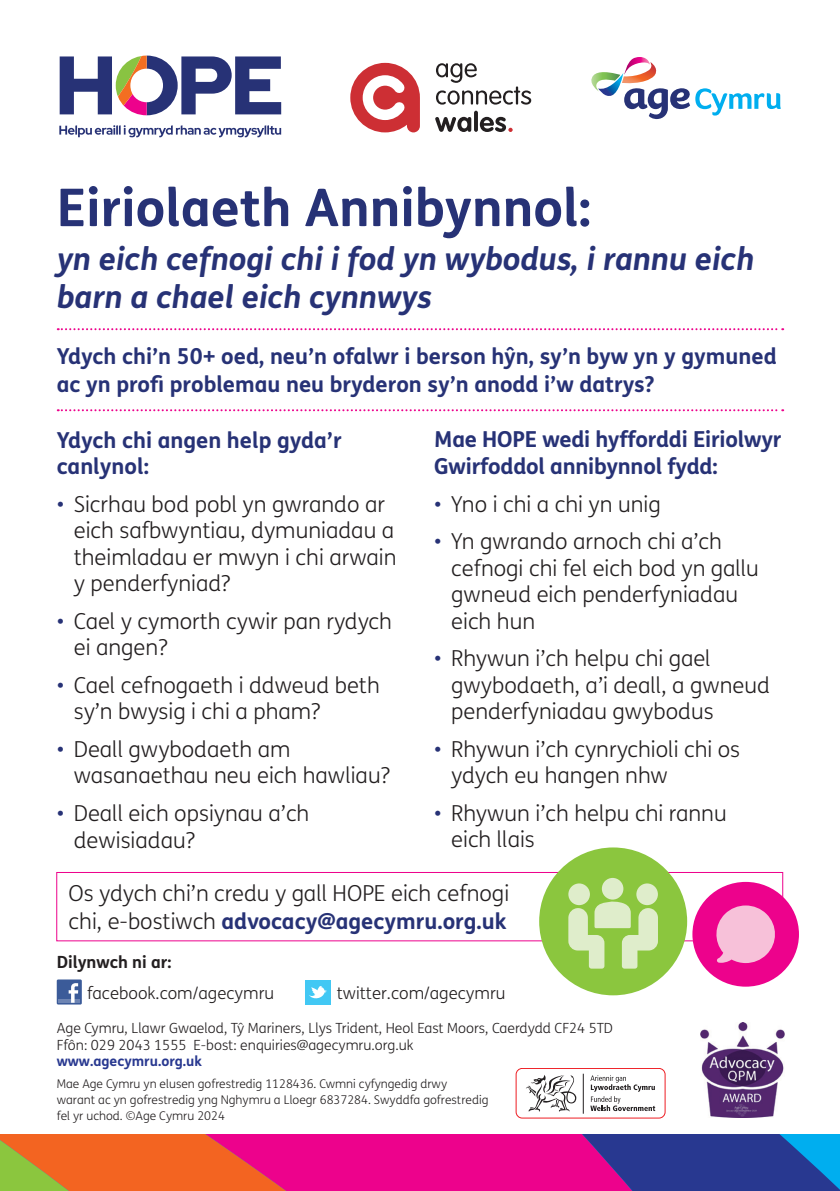
<style>
.page{position:relative;width:840px;height:1191px;background:#fff}
.page>*{position:absolute;margin:0;border:0;box-sizing:border-box;transform-origin:0 0}
.t1{font:700 52px "FS Me";color:#273276}
.t2{font:italic 700 31.6px/38px "FS Me";color:#273276}
.t3{font:300 22px/26.4px "FS Me";color:#231f20}
.t4{font:700 22px/26.4px "FS Me";color:#273276}
.t5{font:300 16.8px "FS Me";color:#231f20}
.t6{font:700 16.8px "FS Me";color:#231f20}
.t7{font:300 14px/16.8px "FS Me";color:#231f20}
.t8{font:700 14px "FS Me";color:#283890}
.t9{font:300 12px/15.8px "FS Me";color:#231f20}
.s1{color:#273276}
.s2{font-weight:700;color:#273276}
</style>
<div class="page">
<svg style="left:58px;top:328px;width:724px;height:2px"></svg>
<svg style="left:58px;top:409px;width:724px;height:2px"></svg>
<div style="left:56px;top:872px;width:726px;height:69px;border:1px solid #ed028c"></div>
<svg style="left:59px;top:125px;width:222px;height:12px"></svg>
<svg style="left:60px;top:56px;width:221px;height:60px"></svg>
<svg style="left:350px;top:63px;width:69px;height:69px"></svg>
<svg style="left:436px;top:63px;width:95px;height:42px"></svg>
<svg style="left:435px;top:117px;width:36px;height:15px"></svg>
<hr style="left:474px;top:111px;width:3px;height:21px;background:#231f20;border-radius:2px">
<svg style="left:479px;top:117px;width:33px;height:15px"></svg>
<svg style="left:591px;top:57px;width:189px;height:62px"></svg>
<svg style="left:817px;top:1134px;width:22px;height:57px"></svg>
<svg style="left:0;top:1134px;width:817px;height:57px;background:#b7326f"></svg>
<div style="left:57px;top:979px;width:25px;height:25px;background:#3b5b99"></div>
<hr style="left:58px;top:999px;width:22px;height:3px;background:#6d84b3">
<svg style="left:69px;top:983px;width:9px;height:19px"></svg>
<div style="left:305px;top:979px;width:25px;height:25px;background:#42c8f4"></div>
<svg style="left:309px;top:986px;width:17px;height:13px"></svg>
<div style="left:539px;top:847px;width:147px;height:148px;background:#8bc63e;border-radius:50%"></div>
<div style="left:601px;top:878px;width:22px;height:21px;background:#dfedcb;border-radius:50%"></div>
<div style="left:568px;top:883px;width:21px;height:22px;background:#dfedcb;border-radius:50%"></div>
<div style="left:636px;top:883px;width:21px;height:22px;background:#dfedcb;border-radius:50%"></div>
<svg style="left:568px;top:899px;width:89px;height:69px"></svg>
<div style="left:692px;top:882px;width:106px;height:104px;background:#ed028c;border-radius:50%"></div>
<svg style="left:716px;top:905px;width:59px;height:58px"></svg>
<div style="left:515px;top:1068px;width:150px;height:50px;border:1px solid #ee1d23;border-radius:6px"></div>
<hr style="left:582px;top:1073px;width:1px;height:40px;background:#231f20">
<svg style="left:590px;top:1075px;width:64px;height:36px"></svg>
<svg style="left:526px;top:1075px;width:50px;height:37px"></svg>
<img style="left:700px;top:1023px;width:83px;height:94px">
<h1 class="t1" style="left:57px;top:167px;width:535px">Eiriolaeth Annibynnol:</h1>
<h2 class="t2" style="left:57px;top:238px;width:698px">yn eich cefnogi chi i fod yn wybodus, i rannu eich barn a chael eich cynnwys</h2>
<p class="t4" style="left:57px;top:341px;width:721px;line-height:28px">Ydych chi’n 50+ oed, neu’n ofalwr i berson hŷn, sy’n byw yn y gymuned ac yn profi problemau neu bryderon sy’n anodd i’w datrys?</p>
<p class="t4" style="left:57px;top:425px;width:286px">Ydych chi angen help gyda’r canlynol:</p>
<p class="t3" style="left:74px;top:490px;width:324px;text-indent:-17px"><span class="s1">•</span> Sicrhau bod pobl yn gwrando ar eich safbwyntiau, dymuniadau a theimladau er mwyn i chi arwain y penderfyniad?</p>
<p class="t3" style="left:74px;top:607px;width:319px;text-indent:-17px"><span class="s1">•</span> Cael y cymorth cywir pan rydych ei angen?</p>
<p class="t3" style="left:74px;top:671px;width:307px;text-indent:-17px"><span class="s1">•</span> Cael cefnogaeth i ddweud beth sy’n bwysig i chi a pham?</p>
<p class="t3" style="left:74px;top:735px;width:317px;text-indent:-17px"><span class="s1">•</span> Deall gwybodaeth am wasanaethau neu eich hawliau?</p>
<p class="t3" style="left:74px;top:799px;width:237px;text-indent:-17px"><span class="s1">•</span> Deall eich opsiynau a’ch dewisiadau?</p>
<p class="t4" style="left:434px;top:425px;width:348px">Mae HOPE wedi hyfforddi Eiriolwyr<br>Gwirfoddol annibynnol fydd:</p>
<p class="t3" style="left:434px;top:490px;width:228px"><span class="s1">•</span> Yno i chi a chi yn unig</p>
<p class="t3" style="left:451px;top:528px;width:309px;text-indent:-17px"><span class="s1">•</span> Yn gwrando arnoch chi a’ch cefnogi chi fel eich bod yn gallu gwneud eich penderfyniadau eich hun</p>
<p class="t3" style="left:451px;top:645px;width:320px;text-indent:-17px"><span class="s1">•</span> Rhywun i’ch helpu chi gael gwybodaeth, a’i deall, a gwneud penderfyniadau gwybodus</p>
<p class="t3" style="left:451px;top:735px;width:290px;text-indent:-17px"><span class="s1">•</span> Rhywun i’ch cynrychioli chi os ydych eu hangen nhw</p>
<p class="t3" style="left:451px;top:799px;width:277px;text-indent:-17px"><span class="s1">•</span> Rhywun i’ch helpu chi rannu eich llais</p>
<p class="t3" style="left:69px;top:878px;width:442px;line-height:28px">Os ydych chi’n credu y gall HOPE eich cefnogi chi, e-bostiwch <span class="s2">advocacy@agecymru.org.uk</span></p>
<p class="t6" style="left:57px;top:948px;width:116px">Dilynwch ni ar:</p>
<p class="t5" style="left:87px;top:982px;width:189px">facebook.com/agecymru</p>
<p class="t5" style="left:336px;top:982px;width:170px">twitter.com/agecymru</p>
<p class="t7" style="left:57px;top:1019px;width:557px">Age Cymru, Llawr Gwaelod, Tŷ Mariners, Llys Trident, Heol East Moors, Caerdydd CF24 5TD<br>Ffôn: 029 2043 1555 E-bost: enquiries@agecymru.org.uk</p>
<p class="t8" style="left:57px;top:1050px;width:147px">www.agecymru.org.uk</p>
<p class="t9" style="left:57px;top:1075px;width:433px">Mae Age Cymru yn elusen gofrestredig 1128436. Cwmni cyfyngedig drwy warant ac yn gofrestredig yng Nghymru a Lloegr 6837284. Swyddfa gofrestredig fel yr uchod. ©Age Cymru 2024</p>
</div>
